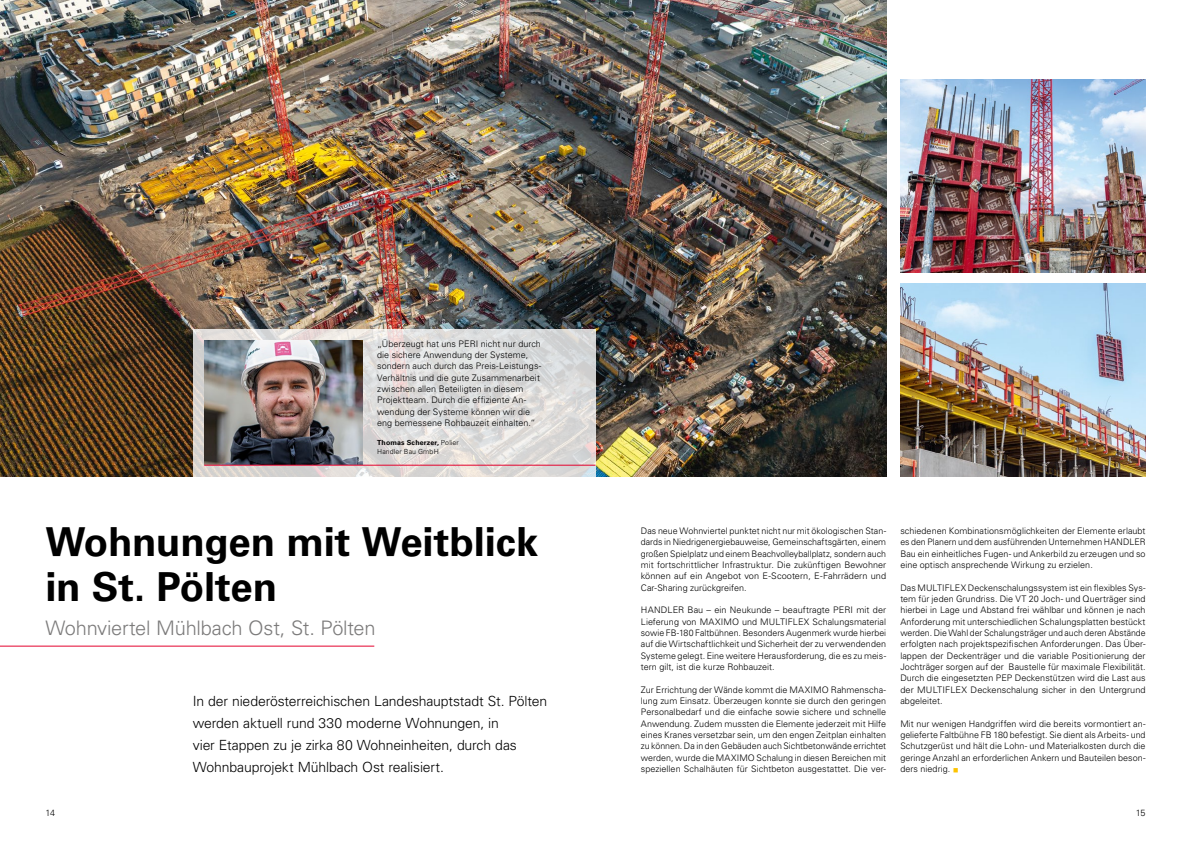
<style>
.page{position:relative;width:1191px;height:842px;background:#fff}
.page>*{position:absolute;margin:0;border:0;box-sizing:border-box;transform-origin:0 0}
.t1{font:700 40px/45px "Univers LT Pro";letter-spacing:-.005em;color:#000}
.t2{font:300 20px "Univers LT Pro";letter-spacing:-.015em;color:#7c7b7b}
.t3{font:300 14px/22px "Univers LT Pro";letter-spacing:-.01em;color:#000}
.t4{font:300 9px/11.3px "Univers LT Pro";letter-spacing:.005em;color:#000;text-align:justify}
.t5{font:300 7px/8.5px "Univers LT Pro";letter-spacing:.015em;color:#000}
.s1{font-weight:700}
.s2{font-family:"Arial Unicode MS";font-weight:400;font-size:10px;color:#fdc300}
</style>
<div class="page">
<img style="left:0;top:0;width:886px;height:476px">
<img style="left:900px;top:283px;width:245px;height:193px">
<svg style="left:193px;top:329px;width:402px;height:147px;background:#dddbda"></svg>
<img style="left:204px;top:340px;width:159px;height:125px">
<hr style="left:204px;top:465px;width:391px;height:1px;background:#e4032e">
<img style="left:900px;top:79px;width:245px;height:193px">
<hr style="left:0;top:646px;width:374px;height:1px;background:#e4032e">
<p class="t4" style="left:377px;top:338px;width:166px;text-align:left">„Überzeugt hat uns PERI nicht nur durch die sichere Anwendung der Systeme, sondern auch durch das Preis-Leistungs-Verhältnis und die gute Zusammenarbeit zwischen allen Beteiligten in diesem Projektteam. Durch die effiziente An&shy;wendung der Systeme können wir die eng bemessene Rohbauzeit einhalten.“</p>
<p class="t5" style="left:377px;top:438px;width:83px"><span class="s1">Thomas Scherzer,</span> Polier<br>Handler Bau GmbH</p>
<h1 class="t1" style="left:45px;top:521px;width:494px">Wohnungen mit Weitblick in St. Pölten</h1>
<h2 class="t2" style="left:45px;top:616px;width:332px">Wohnviertel Mühlbach Ost, St. Pölten</h2>
<h3 class="t3" style="left:193px;top:690px;width:356px">In der niederösterreichischen Landeshauptstadt St. Pölten werden aktuell rund 330 moderne Wohnungen, in<br>vier Etappen zu je zirka 80 Wohneinheiten, durch das Wohnbauprojekt Mühlbach Ost realisiert.</h3>
<p class="t4" style="left:641px;top:525px;width:247px">Das neue Wohnviertel punktet nicht nur mit ökologischen Stan&shy;dards in Niedrigenergiebauweise, Gemeinschaftsgärten, einem großen Spielplatz und einem Beachvolleyballplatz, sondern auch mit fortschrittlicher Infrastruktur. Die zukünftigen Bewohner können auf ein Angebot von E-Scootern, E-Fahrrädern und Car-Sharing zurückgreifen.</p>
<p class="t4" style="left:641px;top:604px;width:247px">HANDLER Bau – ein Neukunde – beauftragte PERI mit der Lieferung von MAXIMO und MULTIFLEX Schalungsmaterial sowie FB-180 Faltbühnen. Besonders Augenmerk wurde hierbei auf die Wirtschaftlichkeit und Sicherheit der zu verwendenden Systeme gelegt. Eine weitere Herausforderung, die es zu meis&shy;tern gilt, ist die kurze Rohbauzeit.</p>
<p class="t4" style="left:641px;top:684px;width:247px">Zur Errichtung der Wände kommt die MAXIMO Rahmenscha&shy;lung zum Einsatz. Überzeugen konnte sie durch den geringen Personalbedarf und die einfache sowie sichere und schnelle Anwendung. Zudem mussten die Elemente jederzeit mit Hilfe eines Kranes versetzbar sein, um den engen Zeitplan einhalten zu können. Da in den Gebäuden auch Sichtbetonwände errichtet werden, wurde die MAXIMO Schalung in diesen Bereichen mit speziellen Schalhäuten für Sichtbeton ausgestattet. Die ver-</p>
<p class="t4" style="left:900px;top:525px;width:247px">schiedenen Kombinationsmöglichkeiten der Elemente erlaubt es den Planern und dem ausführenden Unternehmen HANDLER Bau ein einheitliches Fugen- und Ankerbild zu erzeugen und so eine optisch ansprechende Wirkung zu erzielen.</p>
<p class="t4" style="left:900px;top:582px;width:247px">Das MULTIFLEX Deckenschalungssystem ist ein flexibles Sys&shy;tem für jeden Grundriss. Die VT 20 Joch- und Querträger sind hierbei in Lage und Abstand frei wählbar und können je nach Anforderung mit unterschiedlichen Schalungsplatten bestückt werden. Die Wahl der Schalungsträger und auch deren Abstände erfolgten nach projektspezifischen Anforderungen. Das Über&shy;lappen der Deckenträger und die variable Positionierung der Jochträger sorgen auf der Baustelle für maximale Flexibilität.<br>Durch die eingesetzten PEP Deckenstützen wird die Last aus der MULTIFLEX Deckenschalung sicher in den Untergrund abgeleitet.</p>
<p class="t4" style="left:900px;top:718px;width:247px">Mit nur wenigen Handgriffen wird die bereits vormontiert an&shy;gelieferte Faltbühne FB 180 befestigt. Sie dient als Arbeits- und Schutzgerüst und hält die Lohn- und Materialkosten durch die geringe Anzahl an erforderlichen Ankern und Bauteilen beson&shy;ders niedrig. <span class="s2">■</span></p>
<p class="t4" style="left:45px;top:808px;width:11px">14</p>
<p class="t4" style="left:1136px;top:808px;width:11px">15</p>
</div>
